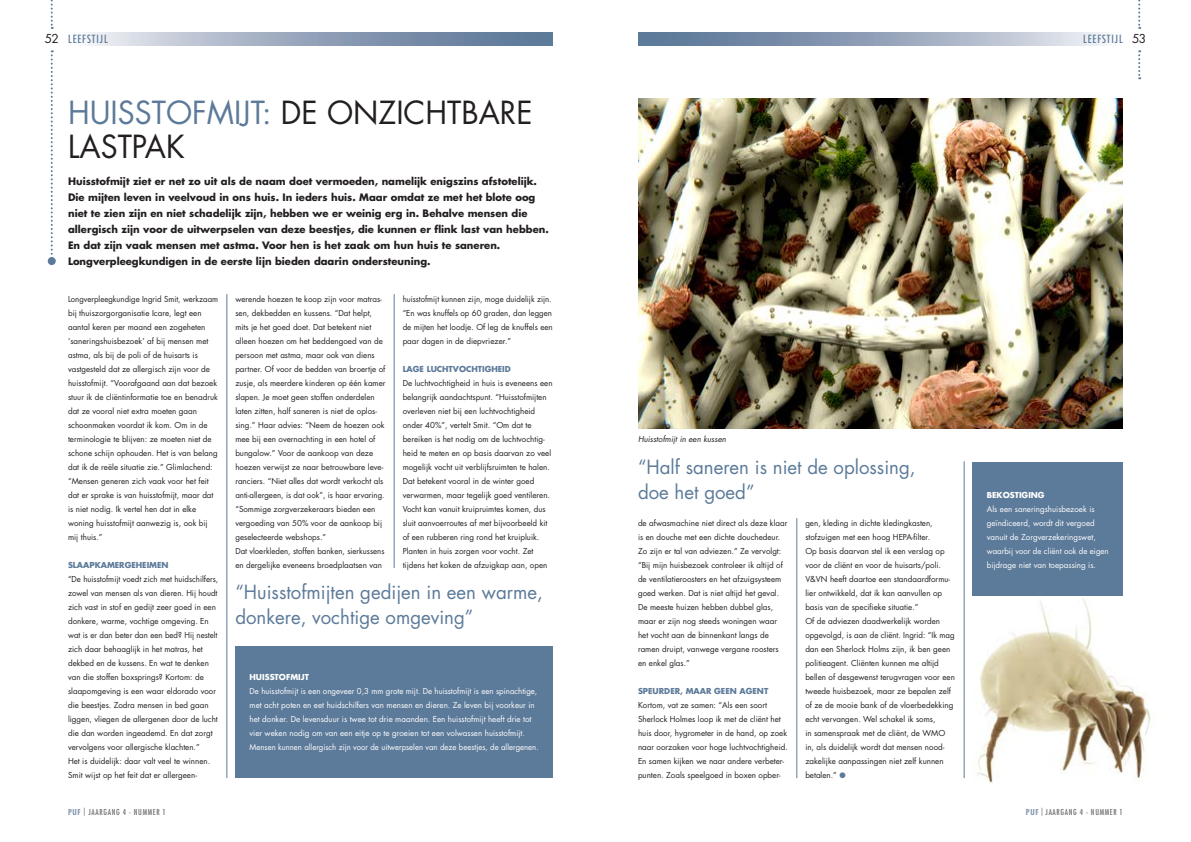
<style>
.page{position:relative;width:1191px;height:842px;background:#fff}
.page>*{position:absolute;margin:0;border:0;box-sizing:border-box;transform-origin:0 0}
.t1{font:31px/34px "Futura LT";color:#231f20}
.t2{font:19px/25px "Futura LT";color:#5c7a99}
.t3{font:12px "Futura LT";color:#231f20}
.t4{font:condensed 11px "Futura LT";letter-spacing:.09em;color:#5c7a99}
.t5{font:700 10px/16px "Futura LT";color:#231f20}
.t6{font:8px/14px "Futura LT";color:#231f20}
.t7{font:8px/14px "Futura LT";color:#fff}
.t8{font:700 8px "Futura LT";color:#5c7a99}
.t9{font:condensed 8px "Futura LT";letter-spacing:.08em;color:#6c6d70}
.t10{font:700 8px "Futura LT";color:#fff}
.t11{font:italic 8px "Futura LT";color:#231f20}
.s1{color:#5c7a99}
.s2{font-weight:700;color:#8697b1}
</style>
<div class="page">
<svg style="left:638px;top:32px;width:468px;height:13px;background:#98a7bc"></svg>
<svg style="left:86px;top:32px;width:467px;height:13px;background:#98a7bc"></svg>
<svg style="left:51px;top:0;width:2px;height:29px"></svg>
<svg style="left:1138px;top:0;width:2px;height:29px"></svg>
<svg style="left:1138px;top:50px;width:2px;height:29px"></svg>
<hr style="left:964px;top:461px;width:1px;height:317px;background:#5c7a99">
<hr style="left:796px;top:518px;width:1px;height:260px;background:#5c7a99">
<hr style="left:394px;top:294px;width:1px;height:274px;background:#5c7a99">
<hr style="left:227px;top:294px;width:1px;height:484px;background:#5c7a99">
<svg style="left:51px;top:50px;width:2px;height:205px"></svg>
<div style="left:48px;top:257px;width:8px;height:8px;background:#5c7a99;border-radius:50%"></div>
<div style="left:235px;top:646px;width:318px;height:132px;background:#5c7a99"></div>
<img style="left:638px;top:98px;width:485px;height:330px">
<img style="left:976px;top:599px;width:175px;height:185px">
<div style="left:972px;top:462px;width:151px;height:134px;background:#5c7a99"></div>
<h3 class="t3" style="left:45px;top:31px;width:16px">52</h3>
<h3 class="t3" style="left:1132px;top:31px;width:16px">53</h3>
<h3 class="t4" style="left:68px;top:32px;width:41px">LEEFSTIJL</h3>
<h3 class="t4" style="left:1083px;top:32px;width:41px">LEEFSTIJL</h3>
<h1 class="t1" style="left:68px;top:96px;width:466px"><span class="s1">HUISSTOFMIJT:</span> DE ONZICHTBARE<br>LASTPAK</h1>
<p class="t5" style="left:68px;top:174px;width:482px">Huisstofmijt ziet er net zo uit als de naam doet vermoeden, namelijk enigszins afstotelijk.<br>Die mijten leven in veelvoud in ons huis. In ieders huis. Maar omdat ze met het blote oog niet te zien zijn en niet schadelijk zijn, hebben we er weinig erg in. Behalve mensen die allergisch zijn voor de uitwerpselen van deze beestjes, die kunnen er flink last van hebben.<br>En dat zijn vaak mensen met astma. Voor hen is het zaak om hun huis te saneren.<br>Longverpleegkundigen in de eerste lijn bieden daarin ondersteuning.</p>
<p class="t6" style="left:68px;top:292px;width:152px">Longverpleegkundige Ingrid Smit, werkzaam bij thuiszorgorganisatie Icare, legt een aantal keren per maand een zogeheten ‘saneringshuisbezoek’ af bij mensen met astma, als bij de poli of de huisarts is vastgesteld dat ze allergisch zijn voor de huisstofmijt. “Voorafgaand aan dat bezoek stuur ik de cliëntinformatie toe en benadruk dat ze vooral niet extra moeten gaan schoonmaken voordat ik kom. Om in de terminologie te blijven: ze moeten niet de schone schijn ophouden. Het is van belang dat ik de reële situatie zie.” Glimlachend: “Mensen generen zich vaak voor het feit dat er sprake is van huisstofmijt, maar dat is niet nodig. Ik vertel hen dat in elke woning huisstofmijt aanwezig is, ook bij mij thuis.”</p>
<p class="t8" style="left:68px;top:560px;width:102px">SLAAPKAMERGEHEIMEN</p>
<p class="t6" style="left:68px;top:572px;width:152px">“De huisstofmijt voedt zich met huidschilfers, zowel van mensen als van dieren. Hij houdt zich vast in stof en gedijt zeer goed in een donkere, warme, vochtige omgeving. En wat is er dan beter dan een bed? Hij nestelt zich daar behaaglijk in het matras, het dekbed en de kussens. En wat te denken van die stoffen boxsprings? Kortom: de slaapomgeving is een waar eldorado voor die beestjes. Zodra mensen in bed gaan liggen, vliegen de allergenen door de lucht die dan worden ingeademd. En dat zorgt vervolgens voor allergische klachten.”<br>Het is duidelijk: daar valt veel te winnen.<br>Smit wijst op het feit dat er allergeen-</p>
<p class="t9" style="left:68px;top:807px;width:99px"><span class="s2">PUF</span> | JAARGANG 4 - NUMMER 1</p>
<p class="t6" style="left:235px;top:292px;width:152px">werende hoezen te koop zijn voor matras&shy;sen, dekbedden en kussens. “Dat helpt, mits je het goed doet. Dat betekent niet alleen hoezen om het beddengoed van de persoon met astma, maar ook van diens partner. Of voor de bedden van broertje of zusje, als meerdere kinderen op één kamer slapen. Je moet geen stoffen onderdelen laten zitten, half saneren is niet de oplos&shy;sing.” Haar advies: “Neem de hoezen ook mee bij een overnachting in een hotel of bungalow.” Voor de aankoop van deze hoezen verwijst ze naar betrouwbare leve&shy;ranciers. “Niet alles dat wordt verkocht als anti-allergeen, is dat ook”, is haar ervaring. “Sommige zorgverzekeraars bieden een vergoeding van 50% voor de aankoop bij geselecteerde webshops.”<br>Dat vloerkleden, stoffen banken, sierkussens en dergelijke eveneens broedplaatsen van</p>
<p class="t6" style="left:403px;top:292px;width:152px">huisstofmijt kunnen zijn, moge duidelijk zijn. “En was knuffels op 60 graden, dan leggen de mijten het loodje. Of leg de knuffels een paar dagen in de diepvriezer.”</p>
<p class="t8" style="left:403px;top:364px;width:110px">LAGE LUCHTVOCHTIGHEID</p>
<p class="t6" style="left:403px;top:376px;width:151px">De luchtvochtigheid in huis is eveneens een belangrijk aandachtspunt. “Huisstofmijten overleven niet bij een luchtvochtigheid onder 40%”, vertelt Smit. “Om dat te bereiken is het nodig om de luchtvochtig&shy;heid te meten en op basis daarvan zo veel mogelijk vocht uit verblijfsruimten te halen.<br>Dat betekent vooral in de winter goed verwarmen, maar tegelijk goed ventileren.<br>Vocht kan vanuit kruipruimtes komen, dus sluit aanvoerroutes af met bijvoorbeeld kit of een rubberen ring rond het kruipluik.<br>Planten in huis zorgen voor vocht. Zet tijdens het koken de afzuigkap aan, open</p>
<h2 class="t2" style="left:235px;top:579px;width:309px">“Huisstofmijten gedijen in een warme, donkere, vochtige omgeving”</h2>
<p class="t10" style="left:249px;top:672px;width:61px">HUISSTOFMIJT</p>
<p class="t7" style="left:249px;top:684px;width:291px">De huisstofmijt is een ongeveer 0,3 mm grote mijt. De huisstofmijt is een spinachtige, met acht poten en eet huidschilfers van mensen en dieren. Ze leven bij voorkeur in het donker. De levensduur is twee tot drie maanden. Een huisstofmijt heeft drie tot vier weken nodig om van een eitje op te groeien tot een volwassen huisstofmijt.<br>Mensen kunnen allergisch zijn voor de uitwerpselen van deze beestjes, de allergenen.</p>
<p class="t11" style="left:638px;top:434px;width:90px">Huisstofmijt in een kussen</p>
<h2 class="t2" style="left:638px;top:454px;width:279px">“Half saneren is niet de oplossing, doe het goed”</h2>
<p class="t6" style="left:638px;top:516px;width:151px">de afwasmachine niet direct als deze klaar is en douche met een dichte douchedeur.<br>Zo zijn er tal van adviezen.” Ze vervolgt: “Bij mijn huisbezoek controleer ik altijd of de ventilatieroosters en het afzuigsysteem goed werken. Dat is niet altijd het geval.<br>De meeste huizen hebben dubbel glas, maar er zijn nog steeds woningen waar het vocht aan de binnenkant langs de ramen druipt, vanwege vergane roosters en enkel glas.”</p>
<p class="t8" style="left:638px;top:686px;width:132px">SPEURDER, MAAR GEEN AGENT</p>
<p class="t6" style="left:638px;top:698px;width:151px">Kortom, vat ze samen: “Als een soort Sherlock Holmes loop ik met de cliënt het huis door, hygrometer in de hand, op zoek naar oorzaken voor hoge luchtvochtigheid.<br>En samen kijken we naar andere verbeter&shy;punten. Zoals speelgoed in boxen opber-</p>
<p class="t6" style="left:805px;top:516px;width:151px">gen, kleding in dichte kledingkasten, stofzuigen met een hoog HEPA-filter.<br>Op basis daarvan stel ik een verslag op voor de cliënt en voor de huisarts/poli.<br>V&amp;VN heeft daartoe een standaardformu&shy;lier ontwikkeld, dat ik kan aanvullen op basis van de specifieke situatie.”<br>Of de adviezen daadwerkelijk worden opgevolgd, is aan de cliënt. Ingrid: “Ik mag dan een Sherlock Holms zijn, ik ben geen politieagent. Cliënten kunnen me altijd bellen of desgewenst terugvragen voor een tweede huisbezoek, maar ze bepalen zelf of ze de mooie bank of de vloerbedekking echt vervangen. Wel schakel ik soms,<br>in samenspraak met de cliënt, de WMO in, als duidelijk wordt dat mensen nood&shy;zakelijke aanpassingen niet zelf kunnen betalen.” <span class="s1">●</span></p>
<p class="t10" style="left:986px;top:490px;width:59px">BEKOSTIGING</p>
<p class="t7" style="left:986px;top:502px;width:123px">Als een saneringshuisbezoek is geïndiceerd, wordt dit vergoed vanuit de Zorgverzekeringswet, waarbij voor de cliënt ook de eigen bijdrage niet van toepassing is.</p>
<p class="t9" style="left:1025px;top:807px;width:99px"><span class="s2">PUF</span> | JAARGANG 4 - NUMMER 1</p>
</div>
